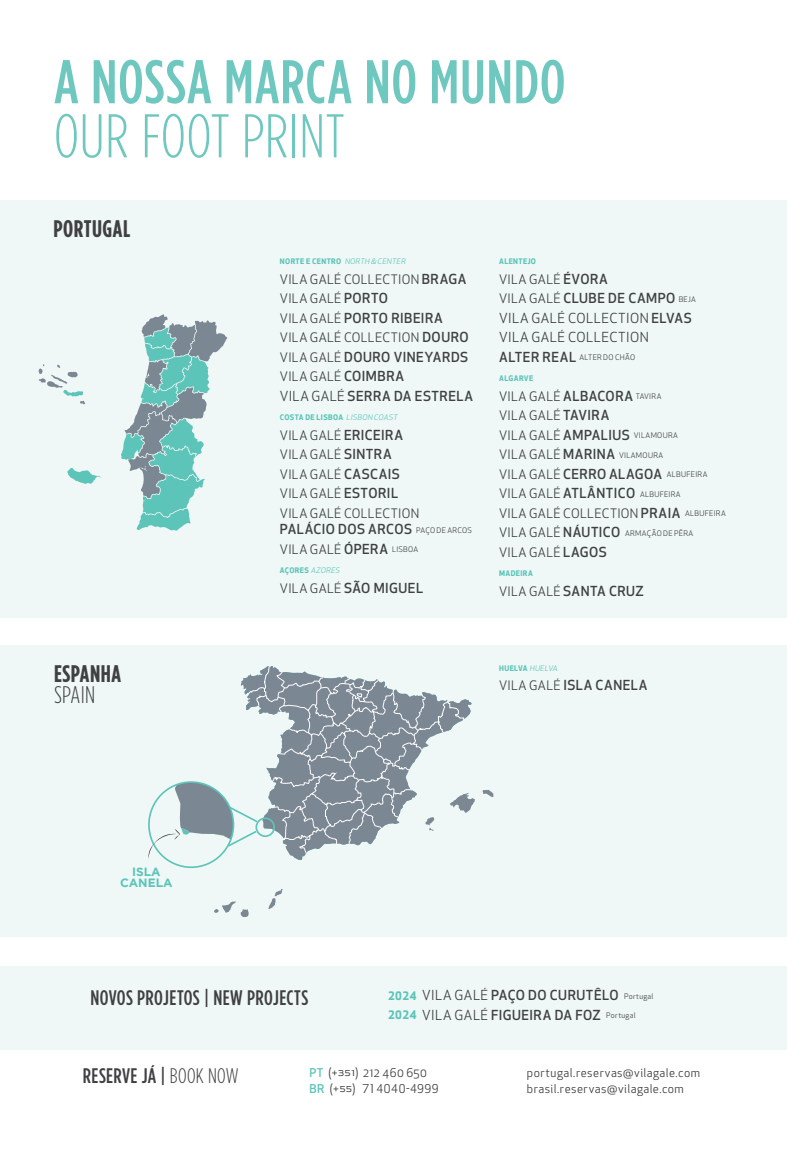
<style>
.page{position:relative;width:787px;height:1149px;background:#fff}
.page>*{position:absolute;margin:0;border:0;box-sizing:border-box;transform-origin:0 0}
.t1{font:500 61.5px "Gotham Condensed";letter-spacing:.015em;color:#6fc8bf}
.t2{font:300 61.5px "Gotham Condensed";letter-spacing:.01em;color:#6fc8bf}
.t3{font:700 24px "Gotham Condensed";letter-spacing:.025em;color:#404042}
.t4{font:300 24px "Gotham Condensed";letter-spacing:.01em;color:#404042}
.t5{font:500 21px "Gotham Condensed";letter-spacing:.02em;color:#404042}
.t6{font:500 13.5px/19.5px "Apex New";letter-spacing:.035em;color:#404042}
.t7{font:13.5px/19.5px "Apex New";letter-spacing:.035em;color:#404042}
.t8{font:12.75px/19.5px "Apex New";letter-spacing:.03em;color:#404042}
.t9{font:700 12px/10.8px "Gotham";color:#5cc4b9;text-align:center}
.t10{font:11.85px/15.8px "Apex New";letter-spacing:.04em;color:#404042}
.t11{font:7.5px "Apex New";letter-spacing:.04em;color:#404042}
.t12{font:700 7.5px "Apex New";letter-spacing:.055em;color:#5cc4b9}
.s1{font-weight:400;font-style:italic}
.s2{font-weight:500;font-size:13.5px}
.s3{font-weight:400;font-size:12.75px}
.s4{font-weight:400}
.s5{font-weight:400;font-size:7.5px}
.s6{font-size:7.5px}
.s7{font-size:12.75px}
.s8{font-weight:500}
.s9{font-weight:700;font-size:11.4px;color:#5cc4b9}
.s10{font-weight:300}
.s11{font-weight:500;color:#5cc4b9}
</style>
<div class="page">
<div style="left:0;top:200px;width:787px;height:418px;background:#eff8f6"></div>
<svg style="left:67px;top:468px;width:34px;height:16px"></svg>
<svg style="left:121px;top:314px;width:106px;height:216px"></svg>
<svg style="left:38px;top:364px;width:48px;height:40px"></svg>
<div style="left:0;top:645px;width:787px;height:291px;background:#eff8f6"></div>
<svg style="left:268px;top:889px;width:14px;height:19px"></svg>
<svg style="left:214px;top:901px;width:34px;height:14px"></svg>
<svg style="left:482px;top:789px;width:11px;height:7px"></svg>
<svg style="left:148px;top:666px;width:327px;height:192px"></svg>
<div style="left:0;top:965px;width:787px;height:84px;background:#eff8f6"></div>
<h1 class="t1" style="left:54px;top:46px;width:513px">A NOSSA MARCA NO MUNDO</h1>
<h1 class="t2" style="left:54px;top:101px;width:292px">OUR FOOT PRINT</h1>
<h2 class="t3" style="left:53px;top:214px;width:78px">PORTUGAL</h2>
<h2 class="t3" style="left:54px;top:659px;width:69px">ESPANHA</h2>
<h2 class="t4" style="left:54px;top:680px;width:43px">SPAIN</h2>
<p class="t9" style="left:120px;top:866px;width:54px">ISLA<br>CANELA</p>
<p class="t12" style="left:280px;top:256px;width:129px">NORTE E CENTRO <span class="s1">NORTH &amp; CENTER</span></p>
<p class="t8" style="left:280px;top:269px;width:188px">VILA GALÉ COLLECTION <span class="s2">BRAGA<br></span>VILA GALÉ <span class="s2">PORTO</span></p>
<p class="t6" style="left:280px;top:307px;width:164px"><span class="s3">VILA GALÉ</span> PORTO RIBEIRA</p>
<p class="t8" style="left:280px;top:328px;width:190px">VILA GALÉ COLLECTION <span class="s2">DOURO</span></p>
<p class="t6" style="left:280px;top:346px;width:190px"><span class="s3">VILA GALÉ</span> DOURO VINEYARDS</p>
<p class="t8" style="left:280px;top:367px;width:126px">VILA GALÉ <span class="s2">COIMBRA</span></p>
<p class="t6" style="left:280px;top:385px;width:194px"><span class="s4">VILA GALÉ</span> SERRA DA ESTRELA</p>
<p class="t12" style="left:280px;top:412px;width:121px">COSTA DE LISBOA <span class="s1">LISBON COAST</span></p>
<p class="t8" style="left:280px;top:425px;width:141px">VILA GALÉ <span class="s2">ERICEIRA<br></span>VILA GALÉ <span class="s2">SINTRA<br></span>VILA GALÉ <span class="s2">CASCAIS<br></span>VILA GALÉ <span class="s2">ESTORIL<br></span>VILA GALÉ COLLECTION</p>
<p class="t6" style="left:280px;top:519px;width:194px">PALÁCIO DOS ARCOS <span class="s5">PAÇO DE ARCOS</span></p>
<p class="t8" style="left:280px;top:539px;width:140px">VILA GALÉ <span class="s2">ÓPERA</span> <span class="s6">LISBOA</span></p>
<p class="t12" style="left:280px;top:565px;width:63px">AÇORES <span class="s1">AZORES</span></p>
<p class="t6" style="left:280px;top:577px;width:145px"><span class="s3">VILA GALÉ</span> SÃO MIGUEL</p>
<p class="t12" style="left:499px;top:256px;width:38px">ALENTEJO</p>
<p class="t8" style="left:499px;top:269px;width:110px">VILA GALÉ <span class="s2">ÉVORA</span></p>
<p class="t7" style="left:499px;top:288px;width:198px"><span class="s7">VILA GALÉ</span> <span class="s8">CLUBE DE CAMPO</span> <span class="s6">BEJA<br></span>VILA GALÉ COLLECTION <span class="s8">ELVAS<br></span>VILA GALÉ COLLECTION</p>
<p class="t11" style="left:499px;top:352px;width:137px"><span class="s2">ALTER REAL</span> ALTER DO CHÃO</p>
<p class="t12" style="left:499px;top:373px;width:36px">ALGARVE</p>
<p class="t8" style="left:499px;top:386px;width:164px">VILA GALÉ <span class="s2">ALBACORA</span> <span class="s6">TAVIRA<br></span>VILA GALÉ <span class="s2">TAVIRA</span></p>
<p class="t11" style="left:499px;top:430px;width:180px"><span class="s7">VILA GALÉ</span> <span class="s2">AMPALIUS</span> VILAMOURA</p>
<p class="t11" style="left:499px;top:450px;width:166px"><span class="s7">VILA GALÉ</span> <span class="s2">MARINA</span> VILAMOURA</p>
<p class="t6" style="left:499px;top:463px;width:210px"><span class="s3">VILA GALÉ</span> CERRO ALAGOA <span class="s5">ALBUFEIRA<br></span><span class="s3">VILA GALÉ</span> ATLÂNTICO <span class="s5">ALBUFEIRA</span></p>
<p class="t8" style="left:499px;top:503px;width:228px">VILA GALÉ COLLECTION <span class="s2">PRAIA</span> <span class="s6">ALBUFEIRA</span></p>
<p class="t11" style="left:499px;top:528px;width:196px"><span class="s7">VILA GALÉ</span> <span class="s2">NÁUTICO</span> ARMAÇÃO DE PÊRA</p>
<p class="t8" style="left:499px;top:542px;width:109px">VILA GALÉ <span class="s2">LAGOS</span></p>
<p class="t12" style="left:499px;top:568px;width:35px">MADEIRA</p>
<p class="t6" style="left:499px;top:580px;width:146px"><span class="s3">VILA GALÉ</span> SANTA CRUZ</p>
<p class="t12" style="left:499px;top:662px;width:61px">H U ELVA <span class="s1">HUELVA</span></p>
<p class="t6" style="left:499px;top:675px;width:150px"><span class="s3">VILA GALÉ</span> ISLA CANELA</p>
<h3 class="t5" style="left:90px;top:985px;width:219px">NOVOS PROJETOS | NEW PROJECTS</h3>
<p class="t6" style="left:388px;top:985px;width:267px"><span class="s9">2024</span> <span class="s4">VILA GALÉ</span> PAÇO DO CURUTÊLO <span class="s5">Portugal<br></span><span class="s9">2024</span> <span class="s4">VILA GALÉ</span> FIGUEIRA DA FOZ <span class="s5">Portugal</span></p>
<h3 class="t5" style="left:83px;top:1062px;width:157px">RESERVE JÁ | <span class="s10">BOOK NOW</span></h3>
<p class="t10" style="left:309px;top:1064px;width:131px"><span class="s11">PT</span> (+351) 212 460 650<br><span class="s11">BR</span> (+55) 71 4040-4999</p>
<p class="t10" style="left:527px;top:1064px;width:175px">portugal.reservas@vilagale.com brasil.reservas@vilagale.com</p>
</div>
